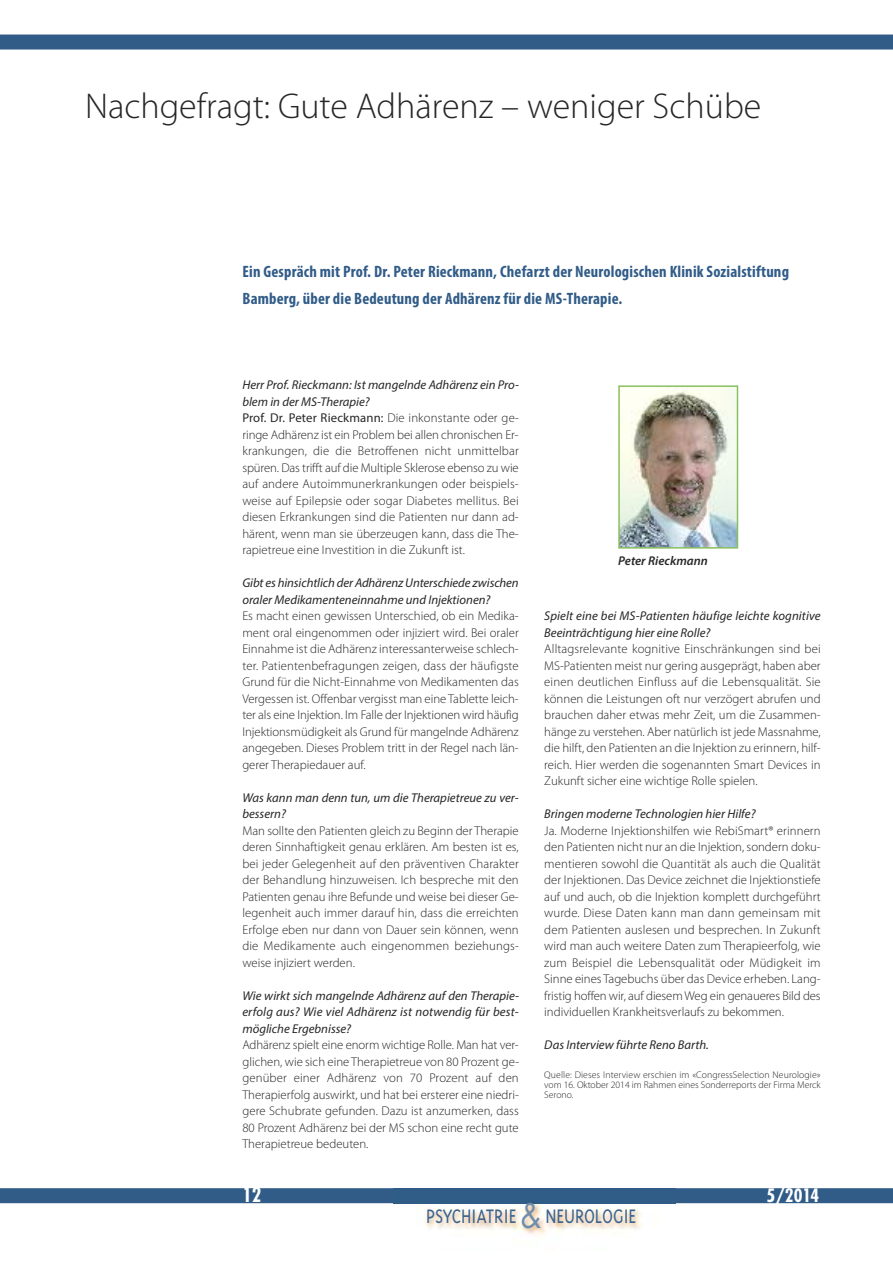
<style>
.page{position:relative;width:893px;height:1263px;background:#fff}
.page>*{position:absolute;margin:0;border:0;box-sizing:border-box;transform-origin:0 0}
.t1{font:300 36px "Myriad Pro";color:#272627}
.t2{font:300 22.5px "Triplex";color:#3b648e;scale:.88 1}
.t3{font:700 condensed 19.5px "Futura";color:#fff}
.t4{font:700 condensed 18px "Futura";color:#fff}
.t5{font:700 condensed 16.5px/27px "Myriad Pro";letter-spacing:.01em;color:#315c88}
.t6{font:300 12.75px/16.5px "Myriad Pro";color:#272627;text-align:justify}
.t7{font:italic 12.75px/16.5px "Myriad Pro";color:#272627}
.t8{font:italic 600 12.75px "Myriad Pro";color:#272627}
.t9{font:300 9.75px/9.8px "Myriad Pro";color:#272627;text-align:justify}
.s1{font-weight:400;font-style:italic}
.s2{font-weight:400}
.s3{font-family:"Futura";font-weight:400;font-size:33px;color:#6f8dac}
</style>
<div class="page">
<div style="left:0;top:35px;width:893px;height:15px;background:#315c88"></div>
<div style="left:0;top:1188px;width:893px;height:15px;background:#315c88"></div>
<img style="left:393px;top:1203px;width:282px;height:34px">
<img style="left:621px;top:388px;width:114px;height:158px">
<div style="left:618px;top:385px;width:120px;height:164px;border:2px solid #8abf5f"></div>
<h1 class="t1" style="left:85px;top:92px;width:678px">Nachgefragt: Gute Adhärenz – weniger Schübe</h1>
<p class="t5" style="left:243px;top:259px;width:548px">Ein Gespräch mit Prof. Dr. Peter Rieckmann, Chefarzt der Neurologischen Klinik Sozialstiftung<br>Bamberg, über die Bedeutung der Adhärenz für die MS-Therapie.</p>
<p class="t6" style="left:242px;top:377px;width:278px;text-align:left"><span class="s1">Herr Prof. Rieckmann: Ist mangelnde Adhärenz ein Pro&shy;blem in der MS-Therapie?<br></span><span class="s2">Prof. Dr. Peter Rieckmann:</span> Die inkonstante oder ge&shy;ringe Adhärenz ist ein Problem bei allen chronischen Er&shy;krankungen, die die Betroffenen nicht unmittelbar spüren. Das trifft auf die Multiple Sklerose ebenso zu wie auf andere Autoimmunerkrankungen oder beispiels&shy;weise auf Epilepsie oder sogar Diabetes mellitus. Bei diesen Erkrankungen sind die Patienten nur dann ad&shy;härent, wenn man sie überzeugen kann, dass die The&shy;rapietreue eine Investition in die Zukunft ist.</p>
<p class="t7" style="left:242px;top:576px;width:278px">Gibt es hinsichtlich der AdhärenzUnterschiede zwischen oraler Medikamenteneinnahme und Injektionen?</p>
<p class="t6" style="left:242px;top:609px;width:278px">Es macht einen gewissen Unterschied, ob ein Medika&shy;ment oral eingenommen oder injiziert wird. Bei oraler Einnahme ist die Adhärenz interessanterweise schlech&shy;ter. Patientenbefragungen zeigen, dass der häufigste Grund für die Nicht-Einnahme von Medikamenten das Vergessen ist. Offenbar vergisst man eine Tablette leich&shy;ter als eine Injektion. Im Falle der Injektionen wird häufig Injektionsmüdigkeit als Grund für mangelnde Adhärenz angegeben. Dieses Problem tritt in der Regel nach län&shy;gerer Therapiedauer auf.</p>
<p class="t7" style="left:242px;top:790px;width:278px">Was kann man denn tun, um die Therapietreue zu ver&shy;bessern?</p>
<p class="t6" style="left:242px;top:823px;width:278px">Man sollte den Patienten gleich zu Beginn der Therapie deren Sinnhaftigkeit genau erklären. Am besten ist es, bei jeder Gelegenheit auf den präventiven Charakter der Behandlung hinzuweisen. Ich bespreche mit den Patienten genau ihre Befunde und weise bei dieser Ge&shy;legenheit auch immer darauf hin, dass die erreichten Erfolge eben nur dann von Dauer sein können, wenn die Medikamente auch eingenommen beziehungs&shy;weise injiziert werden.</p>
<p class="t7" style="left:242px;top:988px;width:278px;text-align:justify">Wie wirkt sich mangelnde Adhärenz auf den Therapie&shy;erfolg aus? Wie viel Adhärenz ist notwendig für best&shy;mögliche Ergebnisse?</p>
<p class="t6" style="left:242px;top:1037px;width:278px">Adhärenz spielt eine enorm wichtige Rolle. Man hat ver&shy;glichen, wie sich eine Therapietreue von 80 Prozent ge&shy;genüber einer Adhärenz von 70 Prozent auf den Therapierfolg auswirkt, und hat bei ersterer eine niedri&shy;gere Schubrate gefunden. Dazu ist anzumerken, dass 80 Prozent Adhärenz bei der MS schon eine recht gute Therapietreue bedeuten.</p>
<p class="t8" style="left:618px;top:556px;width:91px">Peter Rieckmann</p>
<p class="t7" style="left:544px;top:609px;width:278px">Spielt eine bei MS-Patienten häufige leichte kognitive<br>Beeinträchtigung hier eine Rolle?</p>
<p class="t6" style="left:544px;top:641px;width:278px">Alltagsrelevante kognitive Einschränkungen sind bei MS-Patienten meist nur gering ausgeprägt, haben aber einen deutlichen Einfluss auf die Lebensqualität. Sie können die Leistungen oft nur verzögert abrufen und brauchen daher etwas mehr Zeit, um die Zusammen&shy;hänge zu verstehen. Aber natürlich ist jede Massnahme, die hilft, den Patienten an die Injektion zu erinnern, hilf&shy;reich. Hier werden die sogenannten Smart Devices in Zukunft sicher eine wichtige Rolle spielen.</p>
<p class="t7" style="left:544px;top:807px;width:213px">Bringen moderne Technologien hier Hilfe?</p>
<p class="t6" style="left:544px;top:823px;width:278px">Ja. Moderne Injektionshilfen wie RebiSmart® erinnern den Patienten nicht nur an die Injektion, sondern doku&shy;mentieren sowohl die Quantität als auch die Qualität der Injektionen. Das Device zeichnet die Injektionstiefe auf und auch, ob die Injektion komplett durchgeführt wurde. Diese Daten kann man dann gemeinsam mit dem Patienten auslesen und besprechen. In Zukunft wird man auch weitere Daten zum Therapieerfolg, wie zum Beispiel die Lebensqualität oder Müdigkeit im Sinne eines Tagebuchs über das Device erheben. Lang&shy;fristig hoffen wir, auf diesem Weg ein genaueres Bild des individuellen Krankheitsverlaufs zu bekommen.</p>
<p class="t7" style="left:544px;top:1038px;width:166px">Das Interview führte Reno Barth.</p>
<p class="t9" style="left:544px;top:1071px;width:278px">Quelle: Dieses Interview erschien im «CongressSelection Neurologie» vom 16. Oktober 2014 im Rahmen eines Sonderreports der Firma Merck Serono.</p>
<h3 class="t3" style="left:242px;top:1186px;width:21px">12</h3>
<h2 class="t2" style="left:426px;top:1202px;width:240px">PSYCHIATRIE <span class="s3">&amp;</span> NEUROLOGIE</h2>
<h3 class="t4" style="left:766px;top:1187px;width:55px">5/2014</h3>
</div>
